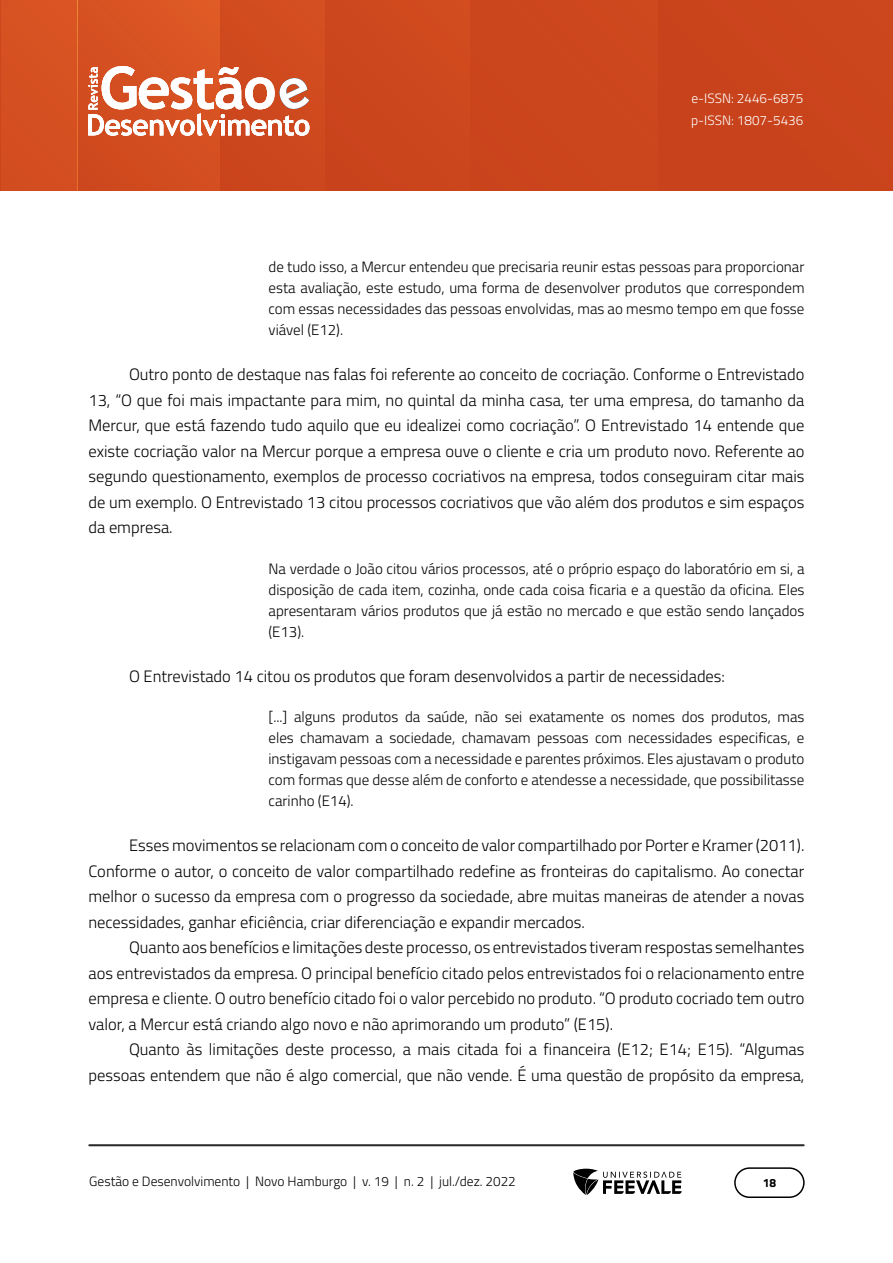
<style>
.page{position:relative;width:893px;height:1263px;background:#fff}
.page>*{position:absolute;margin:0;border:0;box-sizing:border-box;transform-origin:0 0}
.Corpo_de_texto{font:300 16.5px/25.5px "Titillium Web";color:#000;text-align:justify}
.Citação{font:300 15px/21px "Titillium Web";color:#000;text-align:justify}
.t1{font:300 13.5px "Titillium Web";color:#000}
.t2{font:300 13.5px/22.5px "Titillium Web";color:#fff}
.t3{font:700 12px "Titillium Web";color:#000}
</style>
<div class="page">
<hr style="left:892px;top:0;width:1px;height:191px;background:#c7401a">
<img style="left:1px;top:0;width:891px;height:191px">
<hr style="left:220px;top:0;width:1px;height:191px;background:#cd481e">
<img style="left:77px;top:0;width:1px;height:191px">
<hr style="left:89px;top:1144px;width:715px;height:2px;background:#282828">
<div style="left:734px;top:1167px;width:71px;height:31px;border:2px solid #000;border-radius:15px"></div>
<svg style="left:573px;top:1169px;width:109px;height:26px"></svg>
<svg style="left:88px;top:66px;width:221px;height:70px"></svg>
<p class="t2" style="left:691px;top:86px;width:114px">e-ISSN: 2446-6875 p-ISSN: 1807-5436</p>
<p class="Citação" style="left:268px;top:256px;width:537px">de tudo isso, a Mercur entendeu que precisaria reunir estas pessoas para proporcionar esta avaliação, este estudo, uma forma de desenvolver produtos que correspondem com essas necessidades das pessoas envolvidas, mas ao mesmo tempo em que fosse viável (E12).</p>
<p class="Corpo_de_texto" style="left:88px;top:361px;width:717px;text-indent:40px">Outro ponto de destaque nas falas foi referente ao conceito de cocriação. Conforme o Entrevistado 13, “O que foi mais impactante para mim, no quintal da minha casa, ter uma empresa, do tamanho da Mercur, que está fazendo tudo aquilo que eu idealizei como cocriação”. O Entrevistado 14 entende que existe cocriação valor na Mercur porque a empresa ouve o cliente e cria um produto novo. Referente ao segundo questionamento, exemplos de processo cocriativos na empresa, todos conseguiram citar mais de um exemplo. O Entrevistado 13 citou processos cocriativos que vão além dos produtos e sim espaços da empresa.</p>
<p class="Citação" style="left:268px;top:557px;width:537px">Na verdade o João citou vários processos, até o próprio espaço do laboratório em si, a disposição de cada item, cozinha, onde cada coisa ficaria e a questão da oficina. Eles apresentaram vários produtos que já estão no mercado e que estão sendo lançados (E13).</p>
<p class="Corpo_de_texto" style="left:129px;top:662px;width:597px">O Entrevistado 14 citou os produtos que foram desenvolvidos a partir de necessidades:</p>
<p class="Citação" style="left:268px;top:706px;width:537px">[...] alguns produtos da saúde, não sei exatamente os nomes dos produtos, mas eles chamavam a sociedade, chamavam pessoas com necessidades especificas, e instigavam pessoas com a necessidade e parentes próximos. Eles ajustavam o produto com formas que desse além de conforto e atendesse a necessidade, que possibilitasse carinho (E14).</p>
<p class="Corpo_de_texto" style="left:88px;top:832px;width:717px;text-indent:40px">Esses movimentos se relacionam com o conceito de valor compartilhado por Porter e Kramer (2011).<br>Conforme o autor, o conceito de valor compartilhado redefine as fronteiras do capitalismo. Ao conectar melhor o sucesso da empresa com o progresso da sociedade, abre muitas maneiras de atender a novas necessidades, ganhar eficiência, criar diferenciação e expandir mercados.</p>
<p class="Corpo_de_texto" style="left:88px;top:934px;width:718px;text-indent:40px">Quanto aos benefícios e limitações deste processo, os entrevistados tiveram respostas semelhantes aos entrevistados da empresa. O principal benefício citado pelos entrevistados foi o relacionamento entre empresa e cliente. O outro benefício citado foi o valor percebido no produto. “O produto cocriado tem outro valor, a Mercur está criando algo novo e não aprimorando um produto” (E15).</p>
<p class="Corpo_de_texto" style="left:88px;top:1036px;width:717px;text-align:right">Quanto às limitações deste processo, a mais citada foi a financeira (E12; E14; E15). “Algumas pessoas entendem que não é algo comercial, que não vende. É uma questão de propósito da empresa,</p>
<p class="t1" style="left:89px;top:1171px;width:428px">Gestão e Desenvolvimento | Novo Hamburgo | v. 19 | n. 2 | jul./dez. 2022</p>
<p class="t3" style="left:763px;top:1174px;width:15px">18</p>
</div>
